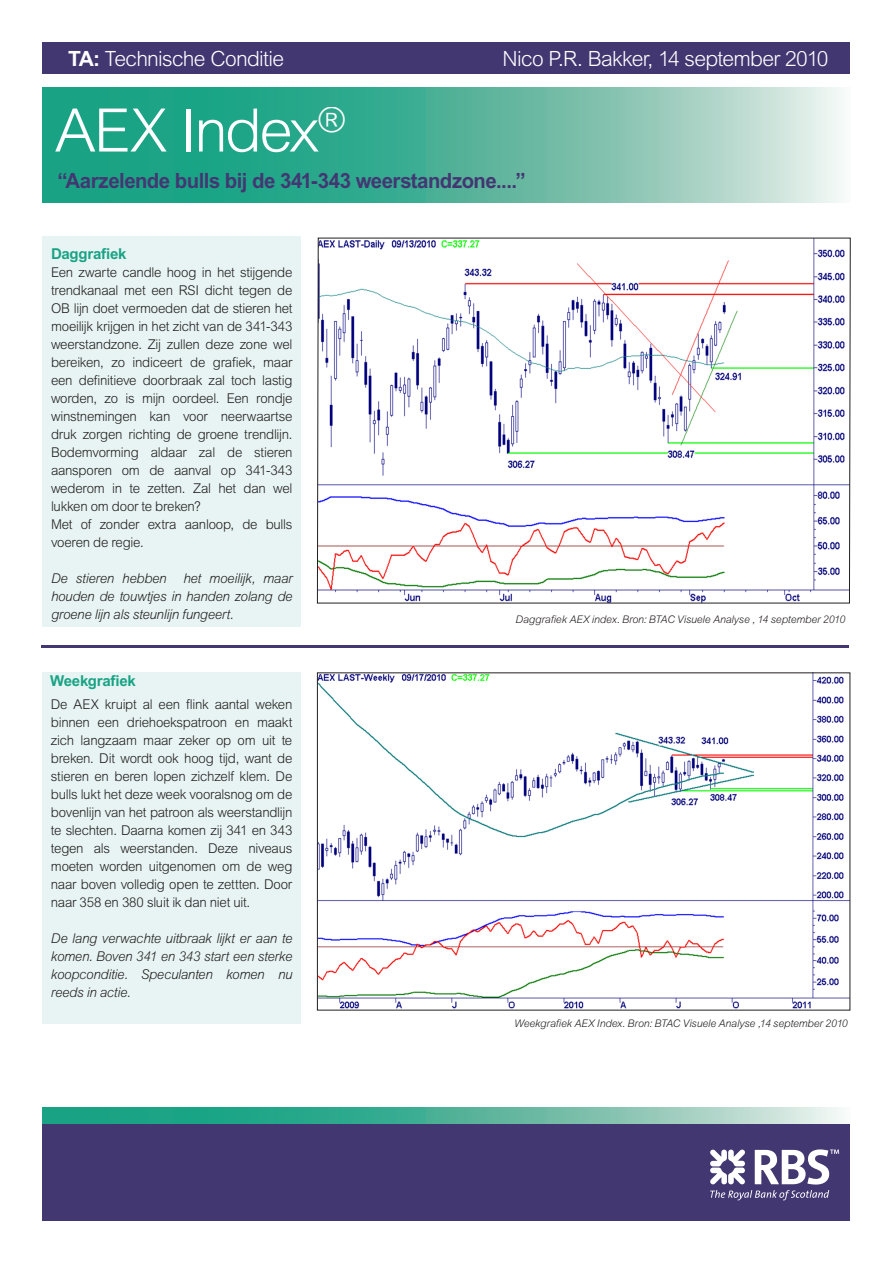
<style>
.page{position:relative;width:893px;height:1263px;background:#fff}
.page>*{position:absolute;margin:0;border:0;box-sizing:border-box;transform-origin:0 0}
.t1{font:300 60px "Arial MT Std";letter-spacing:-.04em;color:#fff}
.Product_Type{font:300 21px "Arial MT Std";letter-spacing:-.035em;color:#fff}
.SubTitle{font:700 21px "Arial MT Std";letter-spacing:-.025em;color:#433772}
.Heading{font:700 15px "Arial MT Std";letter-spacing:-.015em;color:#19a384}
.Heading-2{font:300 13.5px/18px "Arial MT Std";letter-spacing:-.02em;color:#231f20;text-align:justify}
.Body{font:300 13.5px/18px "Arial MT Std";letter-spacing:-.02em;color:#231f20;text-align:justify}
.Body-2{font:italic 300 13.5px/18px "Arial MT Std";letter-spacing:-.02em;color:#231f20;text-align:justify}
.Heading-3{font:italic 300 13.5px/18px "Arial MT Std";letter-spacing:-.02em;color:#231f20;text-align:justify}
.t2{font:italic 300 10.5px "Arial MT Std";letter-spacing:-.01em;color:#231f20}
.s1{font-weight:700}
</style>
<div class="page">
<svg style="left:43px;top:87px;width:798px;height:115px;background:#5db9a2"></svg>
<div style="left:43px;top:43px;width:807px;height:31px;background:#433772"></div>
<hr style="left:41px;top:646px;width:808px;height:2px;background:#433772">
<div style="left:43px;top:236px;width:258px;height:391px;background:#e7f4f3"></div>
<div style="left:42px;top:686px;width:259px;height:338px;background:#e7f4f3"></div>
<div style="left:43px;top:1123px;width:807px;height:97px;background:#433772"></div>
<svg style="left:43px;top:1107px;width:798px;height:16px;background:#5db9a2"></svg>
<svg style="left:710px;top:1149px;width:129px;height:51px"></svg>
<img style="left:319px;top:675px;width:529px;height:333px">
<div style="left:43px;top:673px;width:258px;height:22px;background:#e7f4f3"></div>
<svg style="left:317px;top:238px;width:534px;height:365px"></svg>
<p class="Product_Type" style="left:68px;top:47px;width:217px"><span class="s1">TA:</span> Technische Conditie</p>
<p class="Product_Type" style="left:503px;top:47px;width:328px">Nico P.R. Bakker, 14 september 2010</p>
<p class="t1" style="left:55px;top:96px;width:292px">AEX Index<sup>®</sup></p>
<p class="SubTitle" style="left:57px;top:168px;width:470px">“Aarzelende bulls bij de 341-343 weerstandzone....”</p>
<p class="Heading" style="left:51px;top:244px;width:77px">Daggrafiek</p>
<p class="Heading-2" style="left:51px;top:263px;width:243px">Een zwarte candle hoog in het stijgende trendkanaal met een RSI dicht tegen de OB lijn doet vermoeden dat de stieren het moeilijk krijgen in het zicht van de 341-343 weerstandzone. Zij zullen deze zone wel bereiken, zo indiceert de grafiek, maar een definitieve doorbraak zal toch lastig worden, zo is mijn oordeel. Een rondje winstnemingen kan voor neerwaartse druk zorgen richting de groene trendlijn.<br>Bodemvorming aldaar zal de stieren aansporen om de aanval op 341-343 wederom in te zetten. Zal het dan wel lukken om door te breken?</p>
<p class="Heading-2" style="left:51px;top:515px;width:243px">Met of zonder extra aanloop, de bulls voeren de regie.</p>
<p class="Heading-3" style="left:51px;top:569px;width:243px">De stieren hebben het moeilijk, maar houden de touwtjes in handen zolang de groene lijn als steunlijn fungeert.</p>
<p class="Heading" style="left:50px;top:672px;width:87px">Weekgrafiek</p>
<p class="Body" style="left:51px;top:695px;width:243px">De AEX kruipt al een flink aantal weken binnen een driehoekspatroon en maakt zich langzaam maar zeker op om uit te breken. Dit wordt ook hoog tijd, want de stieren en beren lopen zichzelf klem. De bulls lukt het deze week vooralsnog om de bovenlijn van het patroon als weerstandlijn te slechten. Daarna komen zij 341 en 343 tegen als weerstanden. Deze niveaus moeten worden uitgenomen om de weg naar boven volledig open te zettten. Door naar 358 en 380 sluit ik dan niet uit.</p>
<p class="Body-2" style="left:51px;top:929px;width:243px">De lang verwachte uitbraak lijkt er aan te komen. Boven 341 en 343 start een sterke koopconditie. Speculanten komen nu reeds in actie.</p>
<p class="t2" style="left:516px;top:613px;width:331px">Daggrafiek AEX index. Bron: BTAC Visuele Analyse , 14 september 2010</p>
<p class="t2" style="left:515px;top:1017px;width:335px">Weekgrafiek AEX Index. Bron: BTAC Visuele Analyse ,14 september 2010</p>
</div>
